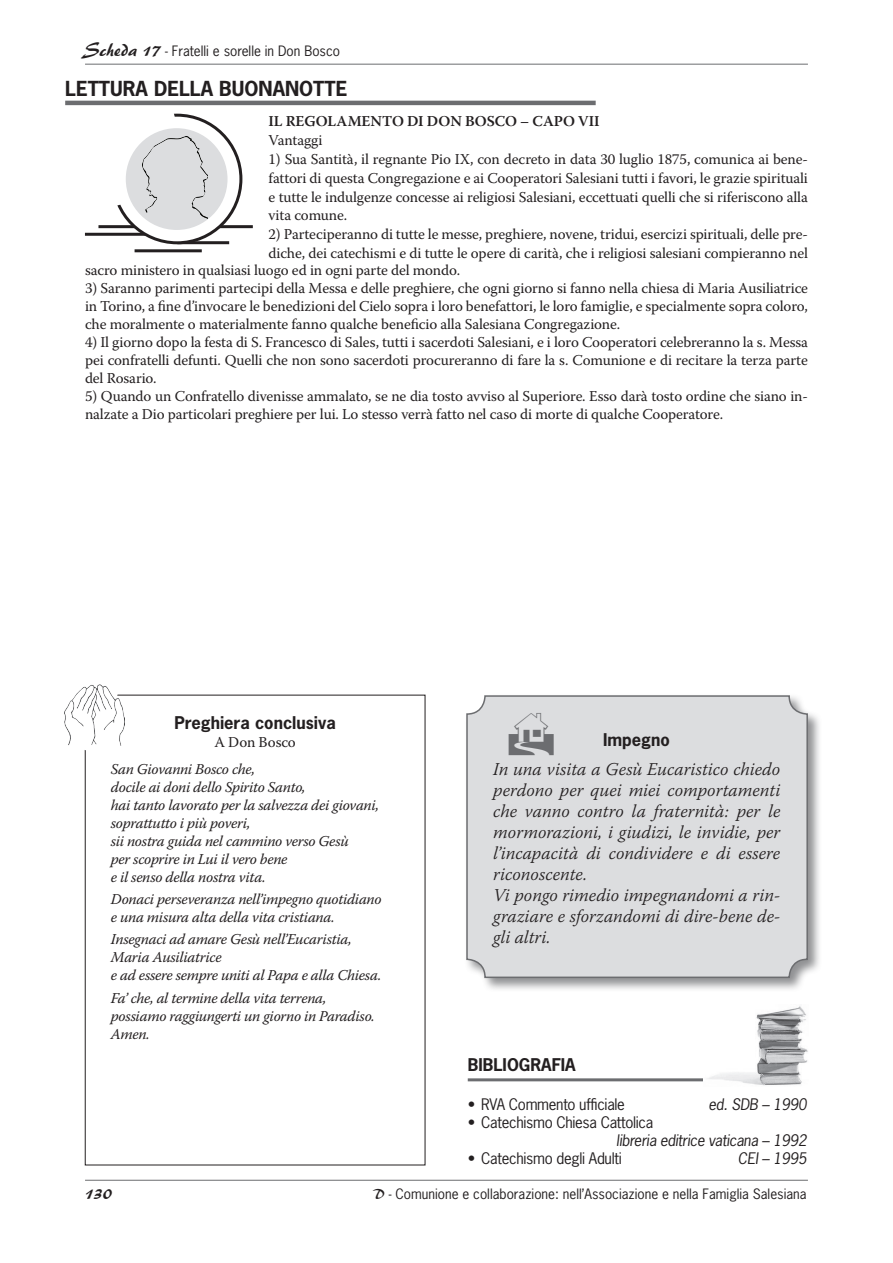
<style>
.page{position:relative;width:893px;height:1263px;background:#fff}
.page>*{position:absolute;margin:0;border:0;box-sizing:border-box;transform-origin:0 0}
.t1{font:700 19.5px "News Gothic Std";color:#231f20}
.t2{font:italic 300 18px/21px "Warnock Pro";color:#231f20}
.t3{font:18px "Brush 445 BT";color:#231f20}
.t4{font:700 16.5px "News Gothic Std";color:#231f20}
.t5{font:15px/18px "Warnock Pro";letter-spacing:-.01em;color:#231f20;text-align:justify}
.t6{font:italic 15px/18px "Warnock Pro";letter-spacing:-.02em;color:#231f20}
.t7{font:15px "News Gothic Std";letter-spacing:-.02em;color:#231f20}
.t8{font:italic 15px "News Gothic Std";letter-spacing:-.02em;color:#231f20}
.t9{font:600 15px "Warnock Pro";letter-spacing:-.005em;color:#231f20}
.t10{font:13.5px "News Gothic Std";color:#231f20}
.s1{font-family:"Brush 445 BT";font-size:18px}
.s2{color:#6c6d70}
.s3{font-family:"Brush 445 BT"}
</style>
<div class="page">
<hr style="left:85px;top:1180px;width:723px;height:1px;background:#6c6d70">
<hr style="left:85px;top:64px;width:723px;height:1px;background:#6c6d70">
<hr style="left:468px;top:1078px;width:340px;height:3px;background:#6c6d70">
<img style="left:703px;top:1006px;width:105px;height:80px">
<div style="left:464px;top:693px;width:358px;height:299px;background:#6c6d70;opacity:.75"></div>
<div style="left:467px;top:696px;width:340px;height:281px;background:#dcdddf;border-radius:18px"></div>
<div style="left:466px;top:695px;width:342px;height:283px;border:2px solid #6c6d70;border-radius:18px"></div>
<img style="left:65px;top:684px;width:59px;height:62px">
<hr style="left:65px;top:101px;width:531px;height:4px;background:#6c6d70">
<hr style="left:177px;top:241px;width:52px;height:3px;background:#231f20">
<hr style="left:85px;top:233px;width:67px;height:3px;background:#231f20">
<hr style="left:98px;top:225px;width:155px;height:3px;background:#231f20">
<svg style="left:113px;top:115px;width:128px;height:128px"></svg>
<svg style="left:113px;top:113px;width:79px;height:94px"></svg>
<div style="left:126px;top:128px;width:102px;height:102px;background:#dcdddf;border-radius:50%"></div>
<hr style="left:135px;top:249px;width:67px;height:3px;background:#231f20">
<img style="left:142px;top:136px;width:66px;height:82px">
<p class="t10" style="left:85px;top:42px;width:257px"><span class="s1">Scheda 17</span> - Fratelli e sorelle in Don Bosco</p>
<h1 class="t1" style="left:65px;top:76px;width:284px">LETTURA DELLA BUONANOTTE</h1>
<p class="t9" style="left:269px;top:112px;width:332px">IL REGOLAMENTO DI DON BOSCO – CAPO VII</p>
<p class="t5" style="left:269px;top:131px;width:55px">Vantaggi</p>
<p class="t5" style="left:269px;top:149px;width:541px;line-height:18.8px">1) Sua Santità, il regnante Pio IX, con decreto in data 30 luglio 1875, comunica ai bene&shy;fattori di questa Congregazione e ai Cooperatori Salesiani tutti i favori, le grazie spirituali e tutte le indulgenze concesse ai religiosi Salesiani, eccettuati quelli che si riferiscono alla vita comune.</p>
<p class="t5" style="left:269px;top:225px;width:541px;line-height:18.8px">2) Parteciperanno di tutte le messe, preghiere, novene, tridui, esercizi spirituali, delle pre&shy;diche, dei catechismi e di tutte le opere di carità, che i religiosi salesiani compieranno nel</p>
<p class="t5" style="left:85px;top:260px;width:377px">sacro ministero in qualsiasi luogo ed in ogni parte del mondo.</p>
<p class="t5" style="left:85px;top:278px;width:724px">3) Saranno parimenti partecipi della Messa e delle preghiere, che ogni giorno si fanno nella chiesa di Maria Ausiliatrice in Torino, a fine d’invocare le benedizioni del Cielo sopra i loro benefattori, le loro famiglie, e specialmente sopra coloro, che moralmente o materialmente fanno qualche beneficio alla Salesiana Congregazione.</p>
<p class="t5" style="left:85px;top:332px;width:724px">4) Il giorno dopo la festa di S. Francesco di Sales, tutti i sacerdoti Salesiani, e i loro Cooperatori celebreranno la s. Messa pei confratelli defunti. Quelli che non sono sacerdoti procureranno di fare la s. Comunione e di recitare la terza parte del Rosario.</p>
<p class="t5" style="left:85px;top:386px;width:724px">5) Quando un Confratello divenisse ammalato, se ne dia tosto avviso al Superiore. Esso darà tosto ordine che siano in&shy;nalzate a Dio particolari preghiere per lui. Lo stesso verrà fatto nel caso di morte di qualche Cooperatore.</p>
<p class="t4" style="left:174px;top:712px;width:163px">Preghiera conclusiva</p>
<p class="t5" style="left:214px;top:733px;width:83px">A Don Bosco</p>
<p class="t6" style="left:111px;top:760px;width:269px">San Giovanni Bosco che,<br>docile ai doni dello Spirito Santo,<br>hai tanto lavorato per la salvezza dei giovani, soprattutto i più poveri,<br>sii nostra guida nel cammino verso Gesù<br>per scoprire in Lui il vero bene<br>e il senso della nostra vita.</p>
<p class="t6" style="left:111px;top:890px;width:272px">Donaci perseveranza nell’impegno quotidiano e una misura alta della vita cristiana.</p>
<p class="t6" style="left:111px;top:930px;width:272px">Insegnaci ad amare Gesù nell’Eucaristia,<br>Maria Ausiliatrice<br>e ad essere sempre uniti al Papa e alla Chiesa.</p>
<p class="t6" style="left:111px;top:988px;width:265px">Fa’ che, al termine della vita terrena, possiamo raggiungerti un giorno in Paradiso.<br>Amen.</p>
<p class="t4" style="left:509px;top:728px;width:163px"><span class="s2">★</span> Impegno</p>
<p class="t2" style="left:493px;top:758px;width:289px">In una visita a Gesù Eucaristico chiedo perdono per quei miei comportamenti che vanno contro la fraternità: per le mormorazioni, i giudizi, le invidie, per l’incapacità di condividere e di essere riconoscente.<br>Vi pongo rimedio impegnandomi a rin&shy;graziare e sforzandomi di dire-bene de&shy;gli altri.</p>
<p class="t4" style="left:468px;top:1054px;width:109px">BIBLIOGRAFIA</p>
<p class="t7" style="left:468px;top:1095px;width:159px">• RVA Commento ufficiale</p>
<p class="t8" style="left:708px;top:1095px;width:100px">ed. SDB – 1990</p>
<p class="t7" style="left:468px;top:1113px;width:187px">• Catechismo Chiesa Cattolica</p>
<p class="t8" style="left:616px;top:1131px;width:192px">libreria editrice vaticana – 1992</p>
<p class="t7" style="left:468px;top:1149px;width:155px">• Catechismo degli Adulti</p>
<p class="t8" style="left:738px;top:1149px;width:70px">CEI – 1995</p>
<p class="t3" style="left:85px;top:1182px;width:29px">130</p>
<p class="t10" style="left:374px;top:1185px;width:434px"><span class="s3">D</span> - Comunione e collaborazione: nell’Associazione e nella Famiglia Salesiana</p>
</div>
